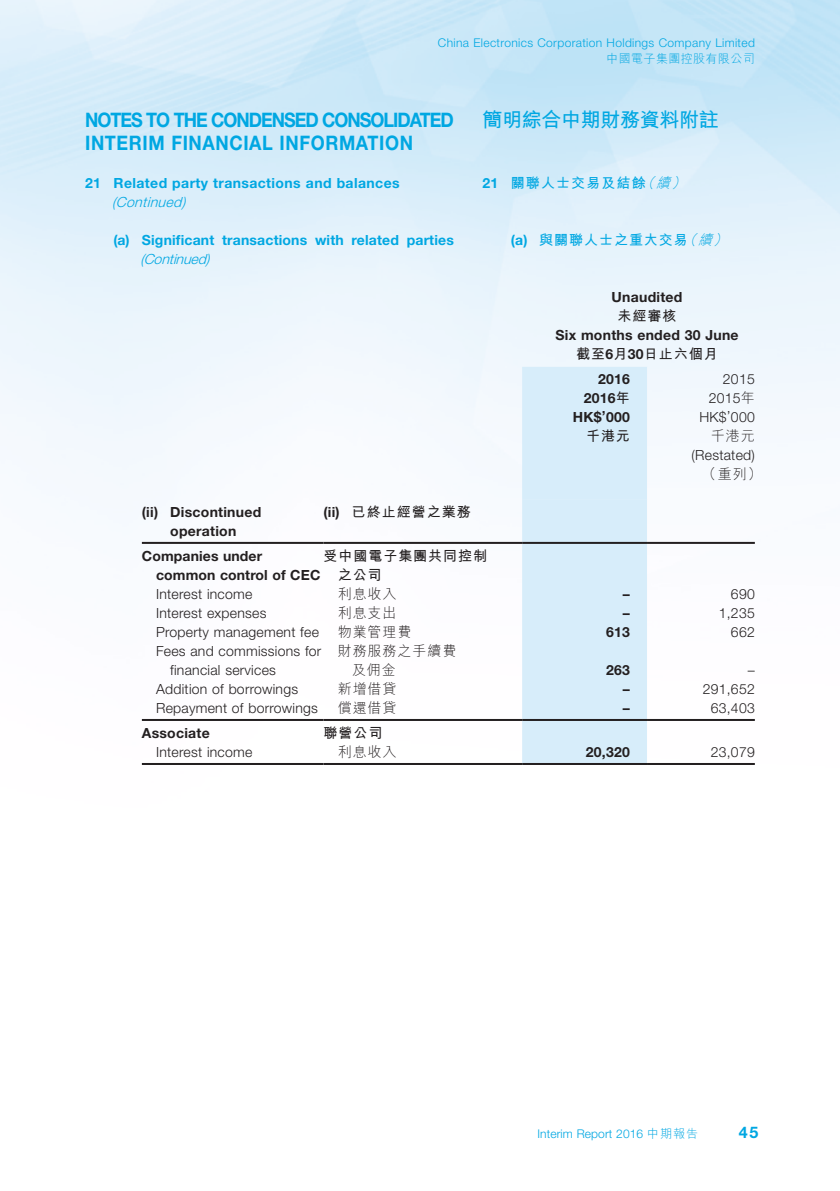
<style>
.page{position:relative;width:840px;height:1191px;background:#fff}
.page>*{position:absolute;margin:0;border:0;box-sizing:border-box;transform-origin:0 0}
.t1{font:700 20px "Helvetica Neue LT Std";letter-spacing:-.05em;color:#00a7e2;scale:.9 1}
.t2{font:700 20px "Helvetica Neue LT Std";letter-spacing:.035em;color:#00a7e2;scale:.9 1}
.t3{font:700 20px "M Hei HK";letter-spacing:-.015em;color:#00a7e2}
.t4{font:700 16px "Helvetica Neue LT Std";color:#00a7e2}
.Notes{font:300 14px/19px "Helvetica Neue LT Std";letter-spacing:.02em;color:#231f20}
.Notes-2{font:700 14px/19px "Helvetica Neue LT Std";letter-spacing:.02em;color:#231f20;text-align:center}
.Notes_HD2{font:700 14px/19px "Helvetica Neue LT Std";letter-spacing:.01em;color:#00a7e2}
.Notes-3{font:700 14px/19px "M Hei HK";letter-spacing:.07em;color:#231f20}
.Notes_HD1{font:700 14px/19px "Helvetica Neue LT Std";letter-spacing:.03em;color:#00a7e2}
.Notes-4{font:300 14px/19px "M Hei HK";letter-spacing:.07em;color:#231f20}
.C_Notes_HD2{font:700 14px "M Hei HK";letter-spacing:.07em;color:#00a7e2}
.C_Notes_HD1{font:700 14px "M Hei HK";letter-spacing:.08em;color:#00a7e2}
.t5{font:300 12px "Helvetica Neue LT Std";letter-spacing:.03em;color:#00a7e2}
.t6{font:300 12px "Helvetica Neue LT Std";letter-spacing:.01em;color:#00a7e2}
.t7{font:300 12px "M Hei HK";letter-spacing:.035em;color:#00a7e2}
.s1{font-weight:300;font-style:italic}
.s2{font-family:"Helvetica Neue LT Std"}
.s3{font-family:"M Hei HK"}
</style>
<div class="page">
<img style="left:0;top:0;width:839px;height:765px">
<hr style="left:142px;top:542px;width:181px;height:2px;background:#231f20">
<hr style="left:323px;top:542px;width:199px;height:2px;background:#231f20">
<hr style="left:646px;top:542px;width:108px;height:2px;background:#231f20">
<hr style="left:142px;top:719px;width:181px;height:2px;background:#231f20">
<hr style="left:323px;top:719px;width:199px;height:2px;background:#231f20">
<hr style="left:646px;top:719px;width:108px;height:2px;background:#231f20">
<hr style="left:142px;top:763px;width:181px;height:2px;background:#231f20">
<hr style="left:323px;top:763px;width:199px;height:2px;background:#231f20">
<hr style="left:646px;top:763px;width:108px;height:2px;background:#231f20">
<div style="left:522px;top:367px;width:124px;height:398px;background:#d7edfa"></div>
<p class="t5" style="left:437px;top:36px;width:318px">China Electronics Corporation Holdings Company Limited</p>
<p class="t7" style="left:606px;top:52px;width:150px">中國電子集團控股有限公司</p>
<h1 class="t1" style="left:85px;top:107px;width:411px">NOTES TO THE CONDENSED CONSOLIDATED</h1>
<h1 class="t3" style="left:482px;top:105px;width:238px">簡明綜合中期財務資料附註</h1>
<h1 class="t2" style="left:85px;top:130px;width:365px">INTERIM FINANCIAL INFORMATION</h1>
<p class="Notes_HD1" style="left:112px;top:173px;width:289px;text-indent:-27px">21 Related party transactions and balances <span class="s1">(Continued)</span></p>
<p class="Notes_HD2" style="left:140px;top:230px;width:315px;text-indent:-27px">(a) Significant transactions with related parties <span class="s1">(Continued)</span></p>
<p class="C_Notes_HD1" style="left:482px;top:173px;width:208px"><span class="s2">21</span> 關聯人士交易及結餘<span class="s1">（續）</span></p>
<p class="C_Notes_HD2" style="left:510px;top:230px;width:221px"><span class="s2">(a)</span> 與關聯人士之重大交易<span class="s1">（續）</span></p>
<p class="Notes-2" style="left:611px;top:287px;width:72px">Unaudited</p>
<p class="Notes-3" style="left:617px;top:305px;width:60px">未經審核</p>
<p class="Notes-2" style="left:555px;top:325px;width:184px">Six months ended 30 June</p>
<p class="Notes-3" style="left:576px;top:343px;width:143px">截至<span class="s2">6</span>月<span class="s2">30</span>日止六個月</p>
<p class="Notes-2" style="left:597px;top:369px;width:33px">2016</p>
<p class="Notes" style="left:722px;top:369px;width:33px">2015</p>
<p class="Notes-2" style="left:583px;top:388px;width:48px">2016<span class="s3">年</span></p>
<p class="Notes" style="left:708px;top:388px;width:48px">2015<span class="s3">年</span></p>
<p class="Notes-2" style="left:572px;top:407px;width:59px">HK$’000</p>
<p class="Notes" style="left:699px;top:407px;width:57px">HK$’000</p>
<p class="Notes-3" style="left:585px;top:425px;width:45px">千港元</p>
<p class="Notes-4" style="left:710px;top:426px;width:45px">千港元</p>
<p class="Notes" style="left:691px;top:445px;width:65px">(Restated)</p>
<p class="Notes-4" style="left:701px;top:464px;width:61px">（重列）</p>
<p class="Notes-2" style="left:142px;top:502px;width:121px">(ii) Discontinued operation</p>
<p class="Notes-3" style="left:323px;top:501px;width:149px"><span class="s2">(ii)</span> 已終止經營之業務</p>
<p class="Notes-2" style="left:156px;top:546px;width:166px;text-align:left;text-indent:-14px">Companies under common control of CEC</p>
<p class="Notes-3" style="left:337px;top:545px;width:151px;text-indent:-14px">受中國電子集團共同控制之公司</p>
<p class="Notes" style="left:156px;top:584px;width:98px">Interest income</p>
<p class="Notes-4" style="left:337px;top:584px;width:60px">利息收入</p>
<p class="Notes-2" style="left:622px;top:584px;width:8px">–</p>
<p class="Notes" style="left:730px;top:584px;width:25px">690</p>
<p class="Notes" style="left:156px;top:603px;width:112px">Interest expenses</p>
<p class="Notes-4" style="left:337px;top:603px;width:60px">利息支出</p>
<p class="Notes-2" style="left:622px;top:603px;width:8px">–</p>
<p class="Notes" style="left:718px;top:603px;width:38px">1,235</p>
<p class="Notes" style="left:156px;top:622px;width:164px">Property management fee</p>
<p class="Notes-4" style="left:337px;top:622px;width:75px">物業管理費</p>
<p class="Notes-2" style="left:605px;top:622px;width:25px">613</p>
<p class="Notes" style="left:730px;top:622px;width:25px">662</p>
<p class="Notes" style="left:170px;top:641px;width:152px;text-indent:-14px">Fees and commissions for financial services</p>
<p class="Notes-4" style="left:351px;top:641px;width:106px;text-indent:-14px">財務服務之手續費及佣金</p>
<p class="Notes-2" style="left:605px;top:660px;width:25px">263</p>
<p class="Notes" style="left:747px;top:660px;width:8px">–</p>
<p class="Notes" style="left:156px;top:679px;width:143px">Addition of borrowings</p>
<p class="Notes-4" style="left:337px;top:679px;width:60px">新增借貸</p>
<p class="Notes-2" style="left:622px;top:679px;width:8px">–</p>
<p class="Notes" style="left:702px;top:679px;width:54px">291,652</p>
<p class="Notes" style="left:156px;top:698px;width:163px">Repayment of borrowings</p>
<p class="Notes-4" style="left:337px;top:698px;width:60px">償還借貸</p>
<p class="Notes-2" style="left:622px;top:698px;width:8px">–</p>
<p class="Notes" style="left:710px;top:698px;width:46px">63,403</p>
<p class="Notes-2" style="left:142px;top:723px;width:69px">Associate</p>
<p class="Notes-3" style="left:323px;top:722px;width:60px">聯營公司</p>
<p class="Notes" style="left:156px;top:742px;width:98px">Interest income</p>
<p class="Notes-4" style="left:337px;top:742px;width:60px">利息收入</p>
<p class="Notes-2" style="left:585px;top:742px;width:46px">20,320</p>
<p class="Notes" style="left:710px;top:742px;width:46px">23,079</p>
<p class="t6" style="left:537px;top:1126px;width:162px">Interim Report 2016 <span class="s3">中期報告</span></p>
<p class="t4" style="left:738px;top:1122px;width:21px">45</p>
</div>
